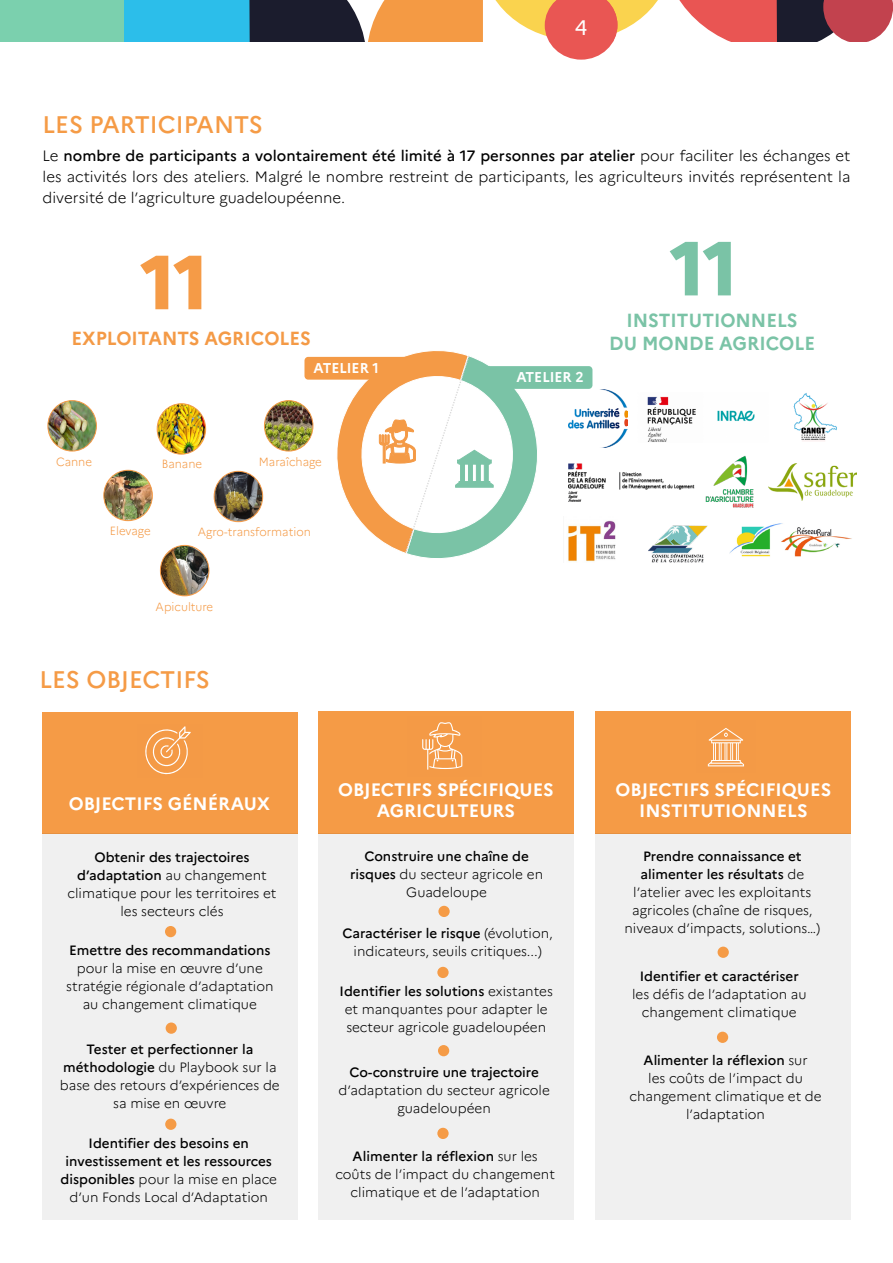
<style>
.page{position:relative;width:893px;height:1263px;background:#fff}
.page>*{position:absolute;margin:0;border:0;box-sizing:border-box;transform-origin:0 0}
.t1{font:800 76.5px "Marianne";color:#f59b47}
.t2{font:800 76.5px "Marianne";color:#7ac3a6}
.t3{font:500 24px "Marianne";color:#f59b46}
.t4{font:21px "Marianne";color:#fff}
.t5{font:700 19.05px/22.8px "Marianne";color:#7ac3a6;text-align:center;scale:.96 1}
.t6{font:700 19.05px "Marianne";color:#f49a46;scale:.96 1}
.t7{font:700 18px/21px "Marianne";color:#fff;text-align:center}
.t8{font:300 15px/21px "Marianne";color:#000;text-align:justify}
.t9{font:700 14.25px "Marianne";color:#fff;scale:.96 1}
.t10{font:300 13.5px/18px "Marianne";color:#000;text-align:center}
.t11{font:500 13.5px/18px "Marianne";color:#000;text-align:center}
.t12{font:300 11.85px "Marianne";color:#f49a46;scale:.96 1}
.s1{font-weight:500}
.s2{font-weight:300}
</style>
<div class="page">
<div style="left:595px;top:711px;width:255px;height:122px;background:#f59b46"></div>
<div style="left:595px;top:833px;width:255px;height:387px;background:#f0f0f0"></div>
<div style="left:319px;top:711px;width:255px;height:122px;background:#f59b46"></div>
<div style="left:319px;top:833px;width:255px;height:387px;background:#f0f0f0"></div>
<div style="left:42px;top:712px;width:255px;height:121px;background:#f59b46"></div>
<div style="left:43px;top:833px;width:255px;height:387px;background:#f0f0f0"></div>
<div style="left:0;top:0;width:124px;height:42px;background:#7bd0ae"></div>
<div style="left:124px;top:0;width:127px;height:42px;background:#2cbeea"></div>
<svg style="left:249px;top:0;width:644px;height:60px"></svg>
<div style="left:718px;top:947px;width:11px;height:11px;background:#f59b46;border-radius:50%"></div>
<div style="left:717px;top:1032px;width:11px;height:11px;background:#f59b46;border-radius:50%"></div>
<div style="left:437px;top:1128px;width:12px;height:11px;background:#f59b46;border-radius:50%"></div>
<div style="left:438px;top:1045px;width:11px;height:11px;background:#f59b46;border-radius:50%"></div>
<div style="left:437px;top:967px;width:12px;height:11px;background:#f59b46;border-radius:50%"></div>
<div style="left:438px;top:906px;width:12px;height:11px;background:#f59b46;border-radius:50%"></div>
<div style="left:165px;top:1118px;width:11px;height:12px;background:#f59b46;border-radius:50%"></div>
<div style="left:166px;top:1022px;width:11px;height:12px;background:#f59b46;border-radius:50%"></div>
<div style="left:165px;top:926px;width:11px;height:11px;background:#f59b46;border-radius:50%"></div>
<svg style="left:708px;top:728px;width:36px;height:38px"></svg>
<svg style="left:145px;top:726px;width:46px;height:49px"></svg>
<svg style="left:422px;top:722px;width:40px;height:48px"></svg>
<img style="left:568px;top:390px;width:60px;height:57px">
<img style="left:647px;top:396px;width:108px;height:46px">
<img style="left:568px;top:463px;width:127px;height:38px">
<img style="left:705px;top:456px;width:49px;height:52px">
<img style="left:568px;top:520px;width:48px;height:42px">
<img style="left:648px;top:525px;width:60px;height:38px">
<img style="left:729px;top:523px;width:123px;height:34px">
<img style="left:769px;top:463px;width:88px;height:37px">
<img style="left:793px;top:393px;width:44px;height:48px">
<svg style="left:325px;top:350px;width:212px;height:208px"></svg>
<div style="left:485px;top:366px;width:107px;height:23px;background:#7ac3a6;border-radius:4px"></div>
<div style="left:304px;top:357px;width:104px;height:23px;background:#f49a46;border-radius:4px"></div>
<img style="left:48px;top:401px;width:48px;height:50px">
<div style="left:47px;top:400px;width:50px;height:51px;border:1px solid #f49a46;border-radius:50%"></div>
<img style="left:104px;top:470px;width:48px;height:51px">
<div style="left:103px;top:470px;width:50px;height:51px;border:1px solid #f49a46;border-radius:50%"></div>
<img style="left:157px;top:405px;width:49px;height:49px">
<div style="left:157px;top:403px;width:49px;height:51px;border:1px solid #f49a46;border-radius:50%"></div>
<img style="left:214px;top:471px;width:49px;height:51px">
<div style="left:214px;top:471px;width:49px;height:51px;border:1px solid #f49a46;border-radius:50%"></div>
<img style="left:264px;top:401px;width:49px;height:50px">
<div style="left:264px;top:400px;width:49px;height:51px;border:1px solid #f49a46;border-radius:50%"></div>
<img style="left:160px;top:545px;width:49px;height:51px">
<div style="left:160px;top:545px;width:49px;height:51px;border:1px solid #f49a46;border-radius:50%"></div>
<h3 class="t4" style="left:575px;top:15px;width:14px">4</h3>
<h2 class="t3" style="left:43px;top:110px;width:222px">LES PARTICIPANTS</h2>
<p class="t8" style="left:43px;top:145px;width:809px">Le <span class="s1">nombre de participants a volontairement été limité à 17 personnes par atelier</span> pour faciliter les échanges et les activités lors des ateliers. Malgré le nombre restreint de participants, les agriculteurs invités représentent la diversité de l’agriculture guadeloupéenne.</p>
<h1 class="t1" style="left:140px;top:235px;width:70px">11</h1>
<h3 class="t6" style="left:71px;top:326px;width:251px">EXPLOITANTS AGRICOLES</h3>
<p class="t9" style="left:313px;top:359px;width:70px">ATELIER 1</p>
<p class="t12" style="left:56px;top:454px;width:39px">Canne</p>
<p class="t12" style="left:259px;top:454px;width:67px">Maraîchage</p>
<p class="t12" style="left:162px;top:457px;width:44px">Banane</p>
<p class="t12" style="left:110px;top:524px;width:44px">Elevage</p>
<p class="t12" style="left:198px;top:524px;width:119px">Agro-transformation</p>
<p class="t12" style="left:156px;top:599px;width:62px">Apiculture</p>
<h2 class="t3" style="left:39px;top:665px;width:172px">LES OBJECTIFS</h2>
<p class="t9" style="left:516px;top:369px;width:72px">ATELIER 2</p>
<h1 class="t2" style="left:670px;top:222px;width:70px">11</h1>
<h3 class="t5" style="left:609px;top:309px;width:216px">INSTITUTIONNELS<br>DU MONDE AGRICOLE</h3>
<h3 class="t7" style="left:69px;top:793px;width:203px">OBJECTIFS GÉNÉRAUX</h3>
<p class="t10" style="left:67px;top:848px;width:211px"><span class="s1">Obtenir des trajectoires d’adaptation</span> au changement climatique pour les territoires et les secteurs clés</p>
<p class="t11" style="left:69px;top:941px;width:203px">Emettre des recommandations</p>
<p class="t10" style="left:66px;top:959px;width:209px">pour la mise en œuvre d’une stratégie régionale d’adaptation au changement climatique</p>
<p class="t10" style="left:60px;top:1040px;width:221px"><span class="s1">Tester et perfectionner la méthodologie</span> du Playbook sur la base des retours d’expériences de sa mise en œuvre</p>
<p class="t11" style="left:61px;top:1134px;width:218px">Identifier des besoins en investissement et les ressources disponibles <span class="s2">pour la mise en place d’un Fonds Local d’Adaptation</span></p>
<h3 class="t7" style="left:338px;top:779px;width:217px">OBJECTIFS SPÉCIFIQUES<br>AGRICULTEURS</h3>
<p class="t10" style="left:350px;top:847px;width:194px"><span class="s1">Construire une chaîne de risques</span> du secteur agricole en<br>Guadeloupe</p>
<p class="t10" style="left:343px;top:924px;width:212px"><span class="s1">Caractériser le risque</span> (évolution, indicateurs, seuils critiques...)</p>
<p class="t10" style="left:340px;top:982px;width:215px"><span class="s1">Identifier les solutions</span> existantes et manquantes pour adapter le secteur agricole guadeloupéen</p>
<p class="t11" style="left:349px;top:1063px;width:191px">Co-construire une trajectoire</p>
<p class="t10" style="left:338px;top:1081px;width:213px">d’adaptation du secteur agricole guadeloupéen</p>
<p class="t10" style="left:335px;top:1147px;width:221px"><span class="s1">Alimenter la réflexion</span> sur les coûts de l’impact du changement climatique et de l’adaptation</p>
<h3 class="t7" style="left:616px;top:779px;width:217px">OBJECTIFS SPÉCIFIQUES<br>INSTITUTIONNELS</h3>
<p class="t10" style="left:624px;top:847px;width:197px"><span class="s1">Prendre connaissance et alimenter les résultats</span> de l’atelier avec les exploitants agricoles (chaîne de risques, niveaux d’impacts, solutions…)</p>
<p class="t11" style="left:640px;top:967px;width:160px">Identifier et caractériser</p>
<p class="t10" style="left:632px;top:985px;width:176px">les défis de l’adaptation au changement climatique</p>
<p class="t10" style="left:629px;top:1051px;width:194px"><span class="s1">Alimenter la réflexion</span> sur<br>les coûts de l’impact du changement climatique et de l’adaptation</p>
</div>
